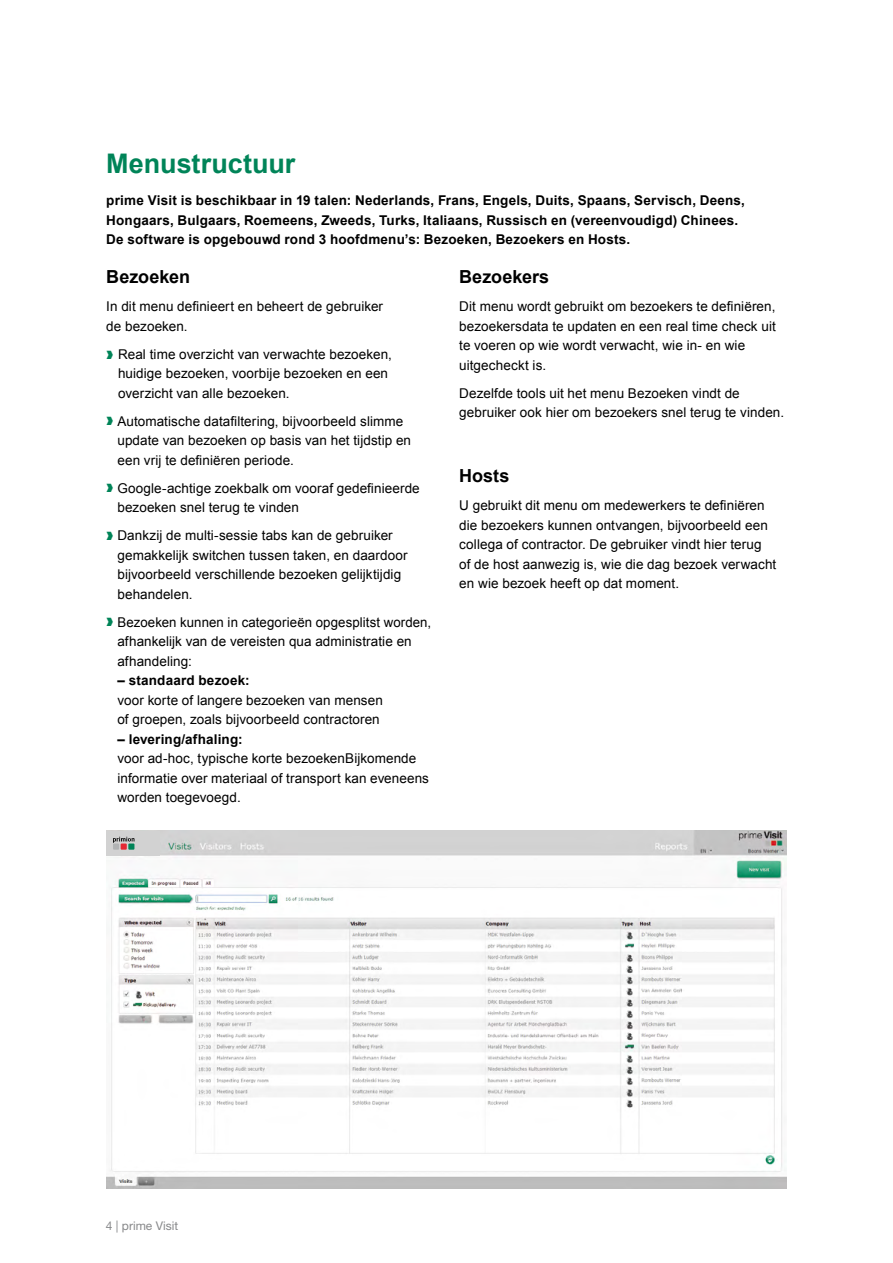
<style>
.page{position:relative;width:893px;height:1263px;background:#fff}
.page>*{position:absolute;margin:0;border:0;box-sizing:border-box;transform-origin:0 0}
.t1{font:700 27px "Arial";color:#008458}
.t2{font:700 18px "Arial";color:#000}
.t3{font:13.5px/19.5px "Arial";letter-spacing:.005em;color:#000}
.t4{font:700 13.5px/19.5px "Arial";letter-spacing:.015em;color:#000}
.t5{font:12px "Helvetica Neue LT Std";color:#87888a}
.s1{color:#008458}
</style>
<div class="page">
<img style="left:106px;top:831px;width:681px;height:357px">
<div style="left:106px;top:831px;width:54px;height:25px;background:#d2d2d2"></div>
<div style="left:128px;top:843px;width:6px;height:7px;background:#008458"></div>
<div style="left:121px;top:843px;width:6px;height:7px;background:#e42934"></div>
<div style="left:113px;top:843px;width:6px;height:7px;background:#b1b3b4"></div>
<svg style="left:113px;top:837px;width:21px;height:6px"></svg>
<h1 class="t1" style="left:106px;top:145px;width:191px">Menustructuur</h1>
<p class="t4" style="left:106px;top:191px;width:640px">prime Visit is beschikbaar in 19 talen: Nederlands, Frans, Engels, Duits, Spaans, Servisch, Deens,<br>Hongaars, Bulgaars, Roemeens, Zweeds, Turks, Italiaans, Russisch en (vereenvoudigd) Chinees.<br>De software is opgebouwd rond 3 hoofdmenu’s: Bezoeken, Bezoekers en Hosts.</p>
<h2 class="t2" style="left:106px;top:265px;width:85px">Bezoeken</h2>
<p class="t3" style="left:106px;top:297px;width:278px">In dit menu definieert en beheert de gebruiker de bezoeken.</p>
<p class="t3" style="left:118px;top:344px;width:275px;text-indent:-12px"><span class="s1">❱</span> Real time overzicht van verwachte bezoeken, huidige bezoeken, voorbije bezoeken en een overzicht van alle bezoeken.</p>
<p class="t3" style="left:117px;top:411px;width:295px;text-indent:-11px"><span class="s1">❱</span> Automatische datafiltering, bijvoorbeeld slimme update van bezoeken op basis van het tijdstip en een vrij te definiëren periode.</p>
<p class="t3" style="left:117px;top:478px;width:304px;text-indent:-11px"><span class="s1">❱</span> Google-achtige zoekbalk om vooraf gedefinieerde bezoeken snel terug te vinden</p>
<p class="t3" style="left:117px;top:526px;width:292px;text-indent:-11px"><span class="s1">❱</span> Dankzij de multi-sessie tabs kan de gebruiker gemakkelijk switchen tussen taken, en daardoor bijvoorbeeld verschillende bezoeken gelijktijdig behandelen.</p>
<p class="t3" style="left:117px;top:612px;width:315px;text-indent:-11px"><span class="s1">❱</span> Bezoeken kunnen in categorieën opgesplitst worden, afhankelijk van de vereisten qua administratie en afhandeling:</p>
<p class="t4" style="left:117px;top:671px;width:134px">– standaard bezoek:</p>
<p class="t3" style="left:117px;top:690px;width:267px">voor korte of langere bezoeken van mensen of groepen, zoals bijvoorbeeld contractoren</p>
<p class="t4" style="left:117px;top:730px;width:127px">– levering/afhaling:</p>
<p class="t3" style="left:117px;top:749px;width:313px">voor ad-hoc, typische korte bezoekenBijkomende informatie over materiaal of transport kan eveneens worden toegevoegd.</p>
<h2 class="t2" style="left:459px;top:265px;width:92px">Bezoekers</h2>
<p class="t3" style="left:459px;top:297px;width:318px">Dit menu wordt gebruikt om bezoekers te definiëren, bezoekersdata te updaten en een real time check uit te voeren op wie wordt verwacht, wie in- en wie uitgecheckt is.</p>
<p class="t3" style="left:459px;top:383px;width:326px">Dezelfde tools uit het menu Bezoeken vindt de gebruiker ook hier om bezoekers snel terug te vinden.</p>
<h2 class="t2" style="left:459px;top:464px;width:52px">Hosts</h2>
<p class="t3" style="left:459px;top:496px;width:319px">U gebruikt dit menu om medewerkers te definiëren die bezoekers kunnen ontvangen, bijvoorbeeld een collega of contractor. De gebruiker vindt hier terug of de host aanwezig is, wie die dag bezoek verwacht en wie bezoek heeft op dat moment.</p>
<p class="t5" style="left:106px;top:1218px;width:74px">4 | prime Visit</p>
</div>
